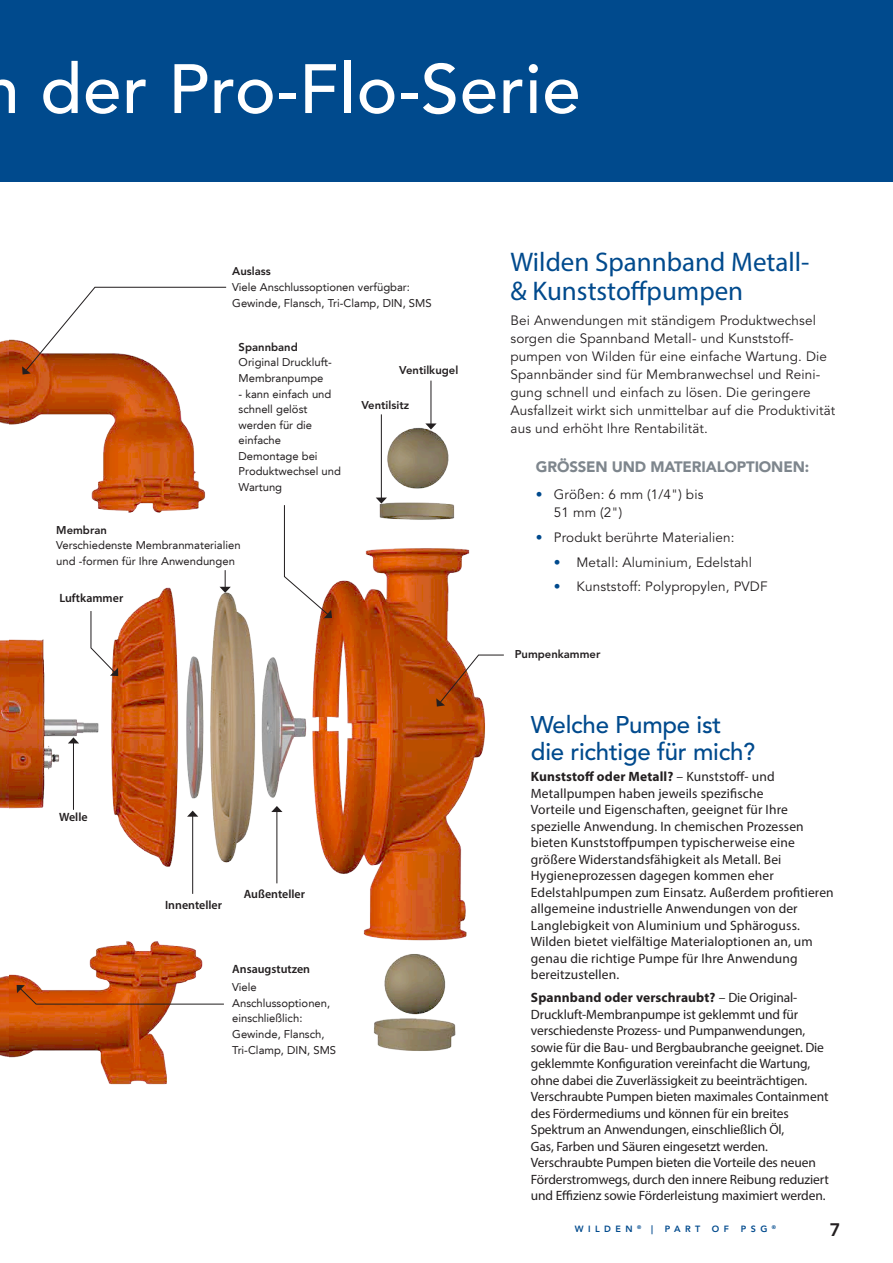
<style>
.page{position:relative;width:893px;height:1263px;background:#fff}
.page>*{position:absolute;margin:0;border:0;box-sizing:border-box;transform-origin:0 0}
.t1{font:500 69px "Avenir";letter-spacing:.01em;color:#fff}
.t2{font:27px/28.5px "Myriad Pro";color:#004a8d}
.t3{font:500 24px/27px "Avenir";letter-spacing:-.01em;color:#004a8d}
.t4{font:800 18px "Avenir";color:#231f20}
.t5{font:900 15px "Avenir";letter-spacing:-.01em;color:#7e868d}
.t6{font:13.5px/16.5px "Myriad Pro";letter-spacing:-.01em;color:#231f20}
.t7{font:13.5px/16.5px "Myriad Pro";letter-spacing:.01em;color:#231f20}
.Body_Text{font:13.5px/18px "Avenir";letter-spacing:.01em;color:#231f20}
.Bullet_Text{font:600 12px "Myriad Pro";color:#231f20}
.Product_Body{font:11.25px/15.6px "Avenir LT";color:#231f20}
.Bullet_Text-2{font:11.25px/15.6px "Avenir LT";color:#231f20}
.Bullet_Text-3{font:800 11.25px "Avenir";color:#231f20}
.t8{font:800 9px "Avenir";letter-spacing:.5em;color:#004a8d}
.t9{font:800 5.25px "Avenir";color:#004a8d}
.s1{font-family:"Avenir";font-weight:800}
.s2{color:#004a8d}
.s3{font-weight:700}
.s4{font-size:9px}
</style>
<div class="page">
<div style="left:0;top:0;width:893px;height:182px;background:#004a8d"></div>
<img style="left:0;top:339px;width:10px;height:719px">
<img style="left:10px;top:339px;width:475px;height:746px">
<svg style="left:436px;top:654px;width:68px;height:52px"></svg>
<svg style="left:22px;top:286px;width:205px;height:88px"></svg>
<svg style="left:17px;top:985px;width:208px;height:20px"></svg>
<hr style="left:381px;top:414px;width:1px;height:84px;background:#231f20">
<svg style="left:376px;top:498px;width:11px;height:6px"></svg>
<svg style="left:220px;top:570px;width:11px;height:23px"></svg>
<hr style="left:430px;top:381px;width:1px;height:43px;background:#231f20">
<svg style="left:425px;top:423px;width:12px;height:6px"></svg>
<hr style="left:73px;top:743px;width:1px;height:67px;background:#231f20">
<svg style="left:68px;top:737px;width:11px;height:6px"></svg>
<hr style="left:192px;top:816px;width:1px;height:78px;background:#231f20">
<svg style="left:187px;top:811px;width:11px;height:6px"></svg>
<hr style="left:276px;top:811px;width:1px;height:72px;background:#231f20">
<svg style="left:271px;top:806px;width:11px;height:6px"></svg>
<svg style="left:283px;top:504px;width:49px;height:114px"></svg>
<svg style="left:90px;top:610px;width:28px;height:66px"></svg>
<h1 class="t1" style="left:-19px;top:49px;width:601px">n der Pro-Flo-Serie</h1>
<p class="Bullet_Text-2" style="left:232px;top:264px;width:201px"><span class="s1">Auslass<br></span>Viele Anschlussoptionen verfügbar:<br>Gewinde, Flansch, Tri-Clamp, DIN, SMS</p>
<p class="Product_Body" style="left:239px;top:339px;width:95px"><span class="s1">Spannband<br></span>Original Druckluft-<br>Membranpumpe</p>
<p class="Product_Body" style="left:239px;top:386px;width:104px">- kann einfach und schnell gelöst werden für die einfache<br>Demontage bei<br>Produktwechsel und<br>Wartung</p>
<p class="Bullet_Text-3" style="left:361px;top:398px;width:49px">Ventilsitz</p>
<p class="Bullet_Text-3" style="left:399px;top:364px;width:60px">Ventilkugel</p>
<p class="Product_Body" style="left:56px;top:522px;width:186px"><span class="s1">Membran<br></span>Verschiedenste Membranmaterialien und -formen für Ihre Anwendungen</p>
<p class="Bullet_Text" style="left:59px;top:590px;width:65px">Luftkammer</p>
<p class="Bullet_Text" style="left:59px;top:809px;width:30px">Welle</p>
<p class="Bullet_Text" style="left:165px;top:897px;width:58px">Innenteller</p>
<p class="Bullet_Text" style="left:244px;top:886px;width:63px">Außenteller</p>
<p class="Bullet_Text" style="left:232px;top:961px;width:79px">Ansaugstutzen</p>
<p class="Bullet_Text-2" style="left:232px;top:980px;width:105px">Viele<br>Anschlussoptionen, einschließlich:<br>Gewinde, Flansch,<br>Tri-Clamp, DIN, SMS</p>
<p class="t2" style="left:511px;top:248px;width:300px">Wilden Spannband Metall-&amp; Kunststoffpumpen</p>
<p class="Body_Text" style="left:511px;top:311px;width:326px">Bei Anwendungen mit ständigem Produktwechsel sorgen die Spannband Metall- und Kunststoff&shy;pumpen von Wilden für eine einfache Wartung. Die Spannbänder sind für Membranwechsel und Reini&shy;gung schnell und einfach zu lösen. Die geringere Ausfallzeit wirkt sich unmittelbar auf die Produktivität aus und erhöht Ihre Rentabilität.</p>
<p class="t5" style="left:536px;top:458px;width:275px">GRÖSSEN UND MATERIALOPTIONEN:</p>
<p class="Body_Text" style="left:554px;top:486px;width:151px;text-indent:-18px"><span class="s2">•</span> Größen: 6 mm (1/4") bis<br>51 mm (2")</p>
<p class="Body_Text" style="left:536px;top:528px;width:200px"><span class="s2">•</span> Produkt berührte Materialien:</p>
<p class="Body_Text" style="left:554px;top:553px;width:200px"><span class="s2">•</span> Metall: Aluminium, Edelstahl</p>
<p class="Body_Text" style="left:554px;top:578px;width:215px"><span class="s2">•</span> Kunststoff: Polypropylen, PVDF</p>
<p class="Bullet_Text-3" style="left:515px;top:648px;width:87px">Pumpenkammer</p>
<p class="t3" style="left:531px;top:712px;width:226px">Welche Pumpe ist die richtige für mich?</p>
<p class="t7" style="left:531px;top:768px;width:304px"><span class="s3">Kunststoff oder Metall?</span> – Kunststoff- und Metallpumpen haben jeweils spezifische<br>Vorteile und Eigenschaften, geeignet für Ihre spezielle Anwendung. In chemischen Prozessen bieten Kunststoffpumpen typischerweise eine größere Widerstandsfähigkeit als Metall. Bei Hygieneprozessen dagegen kommen eher Edelstahlpumpen zum Einsatz. Außerdem profitieren allgemeine industrielle Anwendungen von der Langlebigkeit von Aluminium und Sphäroguss.<br>Wilden bietet vielfältige Materialoptionen an, um genau die richtige Pumpe für Ihre Anwendung bereitzustellen.</p>
<p class="t6" style="left:531px;top:989px;width:299px"><span class="s3">Spannband oder verschraubt?</span> – Die Original-Druckluft-Membranpumpe ist geklemmt und für verschiedenste Prozess- und Pumpanwendungen, sowie für die Bau- und Bergbaubranche geeignet. Die geklemmte Konfiguration vereinfacht die Wartung, ohne dabei die Zuverlässigkeit zu beeinträchtigen.<br>Verschraubte Pumpen bieten maximales Containment des Fördermediums und können für ein breites Spektrum an Anwendungen, einschließlich Öl,<br>Gas, Farben und Säuren eingesetzt werden.<br>Verschraubte Pumpen bieten die Vorteile des neuen Förderstromwegs, durch den innere Reibung reduziert und Effizienz sowie Förderleistung maximiert werden.</p>
<p class="t8" style="left:575px;top:1224px;width:59px">WILDEN</p>
<h3 class="t4" style="left:830px;top:1219px;width:12px">7</h3>
<p class="t9" style="left:637px;top:1224px;width:17px">® <span class="s4">|</span></p>
<p class="t8" style="left:665px;top:1224px;width:37px">PART</p>
<p class="t8" style="left:712px;top:1224px;width:19px">O F</p>
<p class="t8" style="left:741px;top:1224px;width:37px">PSG <sup>®</sup></p>
</div>
